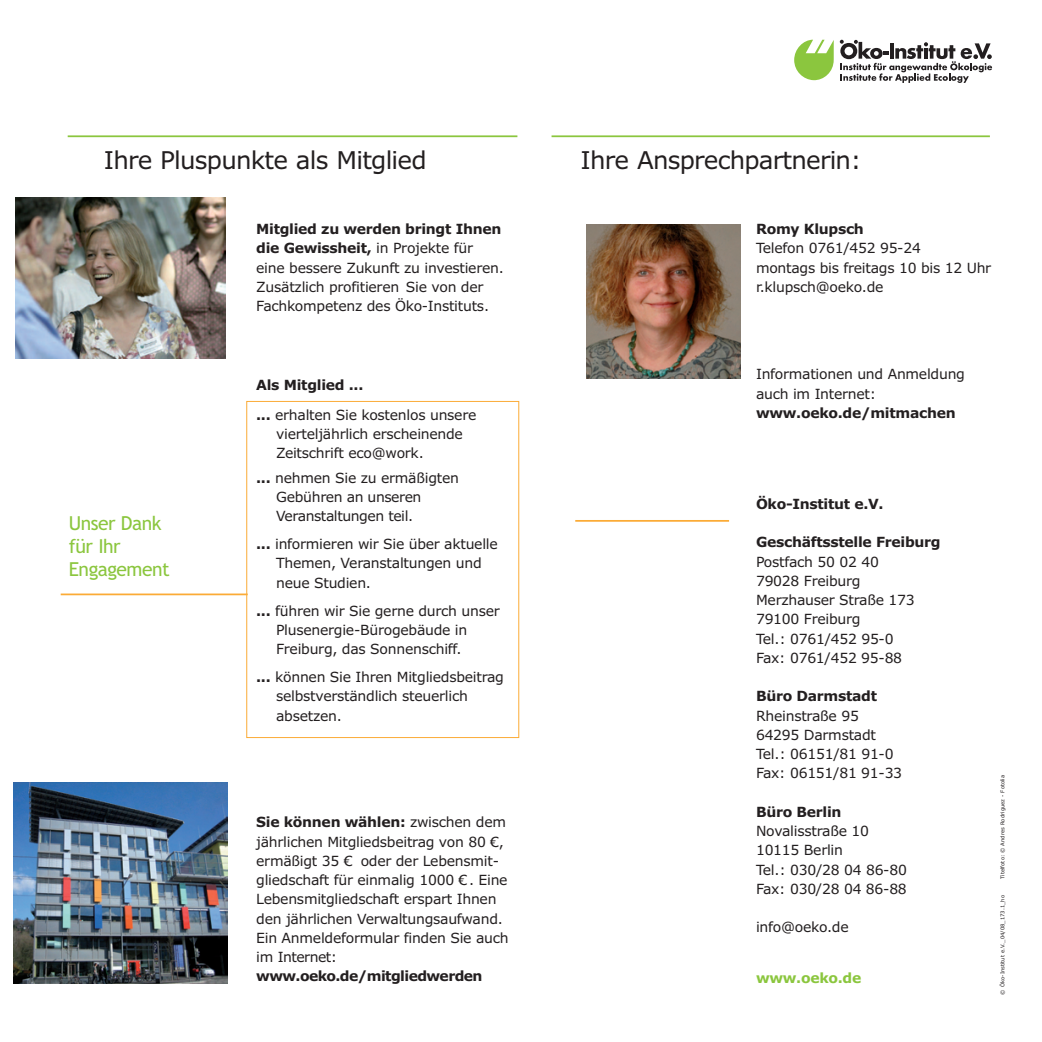
<style>
.page{position:relative;width:1042px;height:1042px;background:#fff}
.page>*{position:absolute;margin:0;border:0;box-sizing:border-box;transform-origin:0 0}
.t1{font:24.5px "Verdana";letter-spacing:-.03em;color:#231f20}
.t2{font:19.25px/22.8px "Trebuchet MS";letter-spacing:-.025em;color:#8bc63e}
.t3{font:14px/19.2px "Verdana";letter-spacing:-.02em;color:#231f20}
.t4{font:700 14px "Verdana";letter-spacing:-.02em;color:#231f20}
.t5{font:700 14px "Verdana";letter-spacing:-.045em;color:#231f20}
.t6{font:700 14px "Verdana";letter-spacing:-.02em;color:#8bc63e}
.t7{font:5.25px "Verdana";color:#231f20}
.s1{font-weight:700}
</style>
<div class="page">
<hr style="left:575px;top:520px;width:154px;height:2px;background:#fbab36">
<hr style="left:551px;top:135px;width:439px;height:2px;background:#8bc63e">
<img style="left:587px;top:224px;width:154px;height:154px">
<div style="left:246px;top:401px;width:273px;height:337px;border:1px solid #fbab36"></div>
<img style="left:13px;top:782px;width:214px;height:201px">
<img style="left:16px;top:198px;width:209px;height:160px">
<svg style="left:794px;top:40px;width:40px;height:41px"></svg>
<svg style="left:840px;top:40px;width:152px;height:43px"></svg>
<hr style="left:61px;top:593px;width:187px;height:2px;background:#fbab36">
<hr style="left:68px;top:135px;width:449px;height:2px;background:#8bc63e">
<h1 class="t1" style="left:104px;top:151px;width:324px">Ihre Pluspunkte als Mitglied</h1>
<h2 class="t2" style="left:69px;top:512px;width:102px">Unser Dank für Ihr<br>Engagement</h2>
<p class="t3" style="left:256px;top:221px;width:249px"><span class="s1">Mitglied zu werden bringt Ihnen die Gewissheit,</span> in Projekte für eine bessere Zukunft zu investieren.<br>Zusätzlich profitieren Sie von der Fachkompetenz des Öko-Instituts.</p>
<p class="t3" style="left:256px;top:371px;width:222px;line-height:29.8px"><span class="s1">Als Mitglied ...<br>...</span> erhalten Sie kostenlos unsere</p>
<p class="t3" style="left:276px;top:425px;width:188px">vierteljährlich erscheinende<br>Zeitschrift eco@work.</p>
<p class="t3" style="left:276px;top:469px;width:184px;text-indent:-20px"><span class="s1">...</span> nehmen Sie zu ermäßigten<br>Gebühren an unseren<br>Veranstaltungen teil.</p>
<p class="t3" style="left:276px;top:536px;width:223px;text-indent:-20px"><span class="s1">...</span> informieren wir Sie über aktuelle<br>Themen, Veranstaltungen und neue Studien.</p>
<p class="t3" style="left:276px;top:602px;width:225px;text-indent:-20px"><span class="s1">...</span> führen wir Sie gerne durch unser<br>Plusenergie-Bürogebäude in<br>Freiburg, das Sonnenschiff.</p>
<p class="t3" style="left:276px;top:669px;width:229px;text-indent:-20px"><span class="s1">...</span> können Sie Ihren Mitgliedsbeitrag selbstverständlich steuerlich absetzen.</p>
<p class="t3" style="left:256px;top:814px;width:254px"><span class="s1">Sie können wählen:</span> zwischen dem jährlichen Mitgliedsbeitrag von 80 €, ermäßigt 35 € oder der Lebensmit&shy;gliedschaft für einmalig 1000 € . Eine Lebensmitgliedschaft erspart Ihnen den jährlichen Verwaltungsaufwand.<br>Ein Anmeldeformular finden Sie auch im Internet:</p>
<p class="t5" style="left:256px;top:971px;width:228px">www.oeko.de/mitgliedwerden</p>
<h1 class="t1" style="left:580px;top:151px;width:282px">Ihre Ansprechpartnerin:</h1>
<p class="t4" style="left:756px;top:224px;width:109px">Romy Klupsch</p>
<p class="t3" style="left:756px;top:240px;width:237px">Telefon 0761/452 95-24<br>montags bis freitags 10 bis 12 Uhr r.klupsch@oeko.de</p>
<p class="t3" style="left:756px;top:366px;width:210px">Informationen und Anmeldung auch im Internet:</p>
<p class="t4" style="left:756px;top:408px;width:201px">www.oeko.de/mitmachen</p>
<p class="t4" style="left:756px;top:499px;width:129px">Öko-Institut e.V.</p>
<p class="t4" style="left:756px;top:537px;width:186px">Geschäftsstelle Freiburg</p>
<p class="t3" style="left:756px;top:553px;width:160px">Postfach 50 02 40<br>79028 Freiburg<br>Merzhauser Straße 173<br>79100 Freiburg<br>Tel.: 0761/452 95-0<br>Fax: 0761/452 95-88</p>
<p class="t4" style="left:756px;top:691px;width:123px">Büro Darmstadt</p>
<p class="t3" style="left:756px;top:707px;width:148px">Rheinstraße 95<br>64295 Darmstadt<br>Tel.: 06151/81 91-0<br>Fax: 06151/81 91-33</p>
<p class="t4" style="left:756px;top:807px;width:87px">Büro Berlin</p>
<p class="t3" style="left:756px;top:823px;width:152px">Novalisstraße 10<br>10115 Berlin<br>Tel.: 030/28 04 86-80<br>Fax: 030/28 04 86-88</p>
<p class="t3" style="left:756px;top:919px;width:94px">info@oeko.de</p>
<p class="t6" style="left:756px;top:973px;width:107px">www.oeko.de</p>
<p class="t7" style="left:1000px;top:879px;width:105px;rotate:-90deg">Titelfoto: © Andres Rodriguez - Fotolia</p>
<p class="t7" style="left:1000px;top:994px;width:101px;rotate:-90deg">© Öko-Institut e.V._04/08_173.1_ho</p>
</div>
